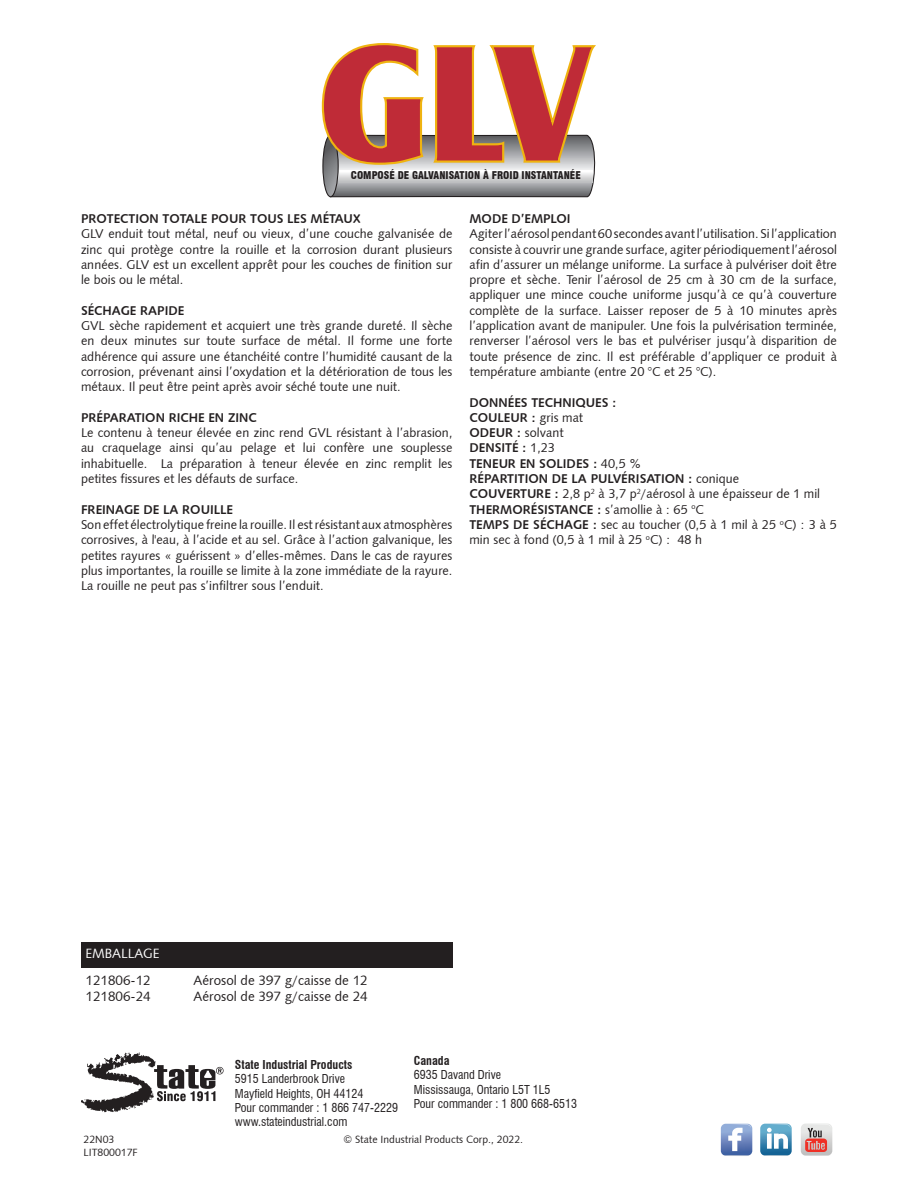
<style>
.page{position:relative;width:918px;height:1188px;background:#fff}
.page>*{position:absolute;margin:0;border:0;box-sizing:border-box;transform-origin:0 0}
.t1{font:13.5px "Humanist 531 BT Roman A";color:#231f20}
.t2{font:13.5px "Humanist 531 BT Roman A";color:#fff}
.t3{font:12.75px/15.3px "Humanist 531 BT Roman A";color:#231f20;text-align:justify}
.t4{font:12.75px "Humanist 531 BT Bold A";color:#231f20}
.t5{font:condensed 12px "Swiss 721 BT";color:#231f20}
.t6{font:700 condensed 12px "Swiss 721 BT";color:#231f20}
.t7{font:10.5px "Humanist 531 BT Roman A";color:#231f20}
.t8{font:900 condensed 10.5px "Swiss 721 BT";color:#231f20}
.s1{font-family:"Humanist 531 BT Roman A"}
.s2{font-family:"Humanist 531 BT Bold A"}
</style>
<div class="page">
<svg style="left:322px;top:43px;width:274px;height:154px"></svg>
<div style="left:81px;top:942px;width:372px;height:26px;background:#231f20"></div>
<svg style="left:81px;top:1052px;width:143px;height:60px"></svg>
<svg style="left:720px;top:1124px;width:32px;height:32px"></svg>
<svg style="left:760px;top:1124px;width:32px;height:32px"></svg>
<svg style="left:800px;top:1124px;width:32px;height:32px"></svg>
<svg style="left:339px;top:171px;width:253px;height:11px"></svg>
<p class="t8" style="left:351px;top:169px;width:232px">COMPOSÉ DE GALVANISATION À FROID INSTANTANÉE</p>
<p class="t4" style="left:81px;top:211px;width:281px">PROTECTION TOTALE POUR TOUS LES MÉTAUX</p>
<p class="t3" style="left:81px;top:226px;width:373px">GLV enduit tout métal, neuf ou vieux, d’une couche galvanisée de zinc qui protège contre la rouille et la corrosion durant plusieurs années. GLV est un excellent apprêt pour les couches de finition sur le bois ou le métal.</p>
<p class="t4" style="left:81px;top:303px;width:105px">SÉCHAGE RAPIDE</p>
<p class="t3" style="left:81px;top:318px;width:373px">GVL sèche rapidement et acquiert une très grande dureté. Il sèche en deux minutes sur toute surface de métal. Il forme une forte adhérence qui assure une étanchéité contre l’humidité causant de la corrosion, prévenant ainsi l’oxydation et la détérioration de tous les métaux. Il peut être peint après avoir séché toute une nuit.</p>
<p class="t4" style="left:81px;top:410px;width:177px">PRÉPARATION RICHE EN ZINC</p>
<p class="t3" style="left:81px;top:425px;width:373px">Le contenu à teneur élevée en zinc rend GVL résistant à l’abrasion, au craquelage ainsi qu’au pelage et lui confère une souplesse inhabituelle. La préparation à teneur élevée en zinc remplit les petites fissures et les défauts de surface.</p>
<p class="t4" style="left:81px;top:501px;width:154px">FREINAGE DE LA ROUILLE</p>
<p class="t3" style="left:81px;top:517px;width:373px">Son effet électrolytique freine la rouille. Il est résistant aux atmosphères corrosives, à l'eau, à l’acide et au sel. Grâce à l’action galvanique, les petites rayures « guérissent » d’elles-mêmes. Dans le cas de rayures plus importantes, la rouille se limite à la zone immédiate de la rayure.<br>La rouille ne peut pas s’infiltrer sous l’enduit.</p>
<p class="t4" style="left:469px;top:211px;width:103px">MODE D’EMPLOI</p>
<p class="t3" style="left:469px;top:226px;width:369px">Agiter l’aérosol pendant 60secondes avant l’utilisation. Si l’application consiste à couvrir une grande surface, agiter périodiquement l’aérosol afin d’assurer un mélange uniforme. La surface à pulvériser doit être propre et sèche. Tenir l’aérosol de 25 cm à 30 cm de la surface, appliquer une mince couche uniforme jusqu’à ce qu’à couverture complète de la surface. Laisser reposer de 5 à 10 minutes après l’application avant de manipuler. Une fois la pulvérisation terminée, renverser l’aérosol vers le bas et pulvériser jusqu’à disparition de toute présence de zinc. Il est préférable d’appliquer ce produit à température ambiante (entre 20 °C et 25 °C).</p>
<p class="t4" style="left:469px;top:394px;width:149px">DONNÉES TECHNIQUES :</p>
<p class="t4" style="left:469px;top:410px;width:115px">COULEUR : <span class="s1">gris mat</span></p>
<p class="t3" style="left:469px;top:425px;width:96px"><span class="s2">ODEUR :</span> solvant</p>
<p class="t4" style="left:469px;top:440px;width:87px">DENSITÉ : <span class="s1">1,23</span></p>
<p class="t4" style="left:469px;top:456px;width:174px">TENEUR EN SOLIDES : <span class="s1">40,5 %</span></p>
<p class="t4" style="left:469px;top:471px;width:271px">RÉPARTITION DE LA PULVÉRISATION : <span class="s1">conique</span></p>
<p class="t3" style="left:469px;top:486px;width:352px"><span class="s2">COUVERTURE :</span> 2,8 p<sup>2</sup> à 3,7 p<sup>2</sup>/aérosol à une épaisseur de 1 mil</p>
<p class="t4" style="left:469px;top:501px;width:236px">THERMORÉSISTANCE : <span class="s1">s’amollie à : 65</span> <sup>o</sup><span class="s1">C</span></p>
<p class="t3" style="left:469px;top:517px;width:369px"><span class="s2">TEMPS DE SÉCHAGE :</span> sec au toucher (0,5 à 1 mil à 25 <sup>o</sup>C) : 3 à 5 min sec à fond (0,5 à 1 mil à 25 <sup>o</sup>C) : 48 h</p>
<p class="t2" style="left:86px;top:945px;width:76px">EMBALLAGE</p>
<p class="t1" style="left:86px;top:972px;width:67px">121806-12</p>
<p class="t1" style="left:194px;top:972px;width:176px">Aérosol de 397 g/caisse de 12</p>
<p class="t1" style="left:86px;top:988px;width:67px">121806-24</p>
<p class="t1" style="left:194px;top:988px;width:176px">Aérosol de 397 g/caisse de 24</p>
<p class="t6" style="left:235px;top:1057px;width:119px">State Industrial Products</p>
<p class="t5" style="left:235px;top:1072px;width:112px">5915 Landerbrook Drive</p>
<p class="t5" style="left:235px;top:1086px;width:130px">Mayfield Heights, OH 44124</p>
<p class="t5" style="left:235px;top:1101px;width:165px">Pour commander : 1 866 747-2229</p>
<p class="t5" style="left:235px;top:1115px;width:114px">www.stateindustrial.com</p>
<p class="t6" style="left:414px;top:1053px;width:37px">Canada</p>
<p class="t5" style="left:414px;top:1068px;width:89px">6935 Davand Drive</p>
<p class="t5" style="left:414px;top:1082px;width:138px">Mississauga, Ontario L5T 1L5</p>
<p class="t5" style="left:414px;top:1097px;width:165px">Pour commander : 1 800 668-6513</p>
<p class="t7" style="left:84px;top:1133px;width:32px">22N03</p>
<p class="t7" style="left:343px;top:1133px;width:181px">© State Industrial Products Corp., 2022.</p>
<p class="t7" style="left:84px;top:1145px;width:56px">LIT800017F</p>
</div>
